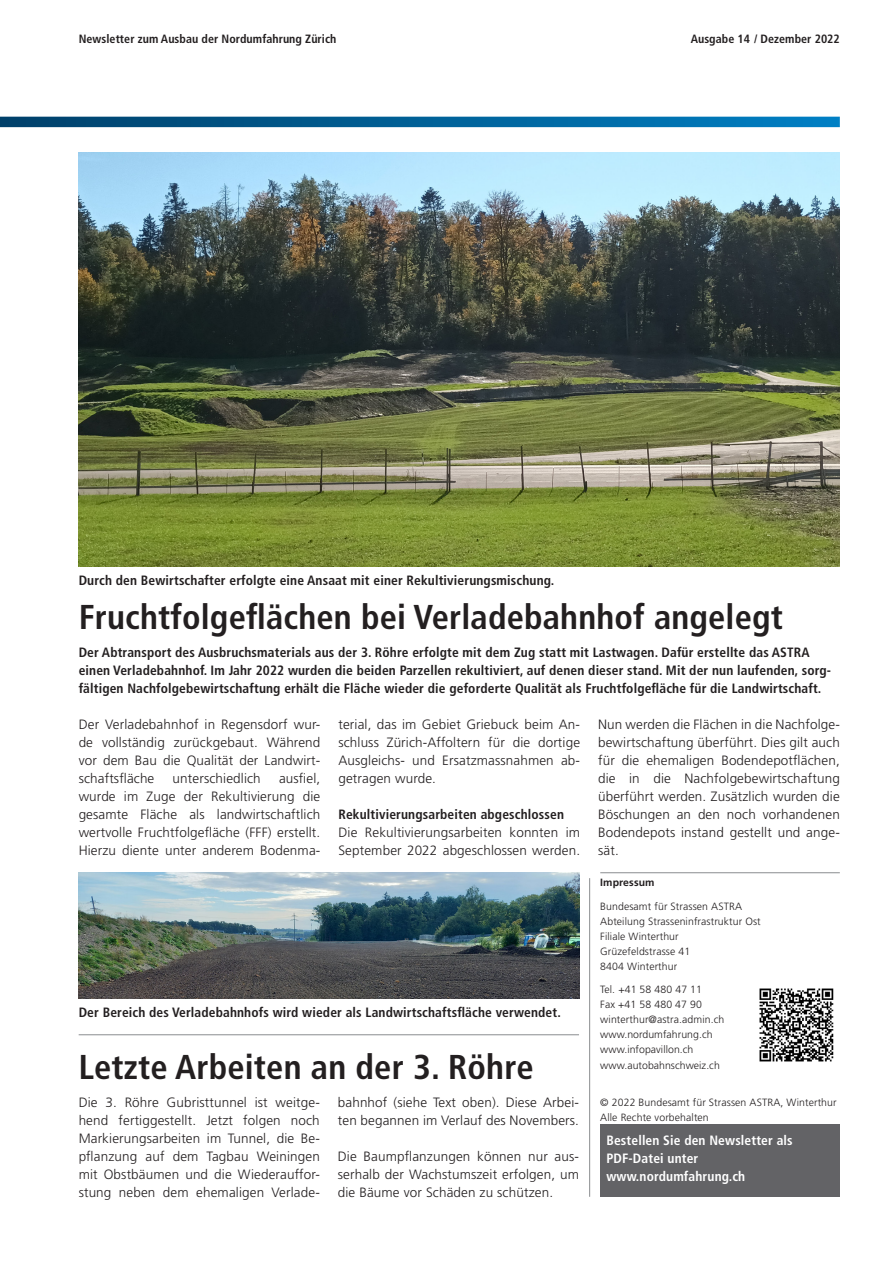
<style>
.page{position:relative;width:893px;height:1263px;background:#fff}
.page>*{position:absolute;margin:0;border:0;box-sizing:border-box;transform-origin:0 0}
.Artikeltitel{font:700 condensed 34.5px "Frutiger LT Std";letter-spacing:.005em;color:#231f20}
.Lauftext_Astra{font:300 13.5px/18px "Frutiger LT Std";letter-spacing:.01em;color:#231f20;text-align:justify}
.Untertitel_Astra{font:700 condensed 13.5px/18px "Frutiger LT Std";letter-spacing:.01em;color:#231f20}
.Lauftext_Astra-2{font:700 condensed 13.5px "Frutiger LT Std";letter-spacing:.01em;color:#231f20}
.Lauftext_Astra-3{font:700 condensed 13.5px/18px "Frutiger LT Std";letter-spacing:.01em;color:#fff}
.t1{font:700 condensed 12px "Frutiger LT Std";letter-spacing:.005em;color:#231f20}
.Lauftext_Astra-4{font:300 10.5px/15px "Frutiger LT Std";letter-spacing:.01em;color:#231f20}
.Lauftext_Astra-5{font:700 10.5px "Frutiger LT Std";letter-spacing:.01em;color:#231f20}
</style>
<div class="page">
<svg style="left:0;top:117px;width:840px;height:10px;background:#005f96"></svg>
<div style="left:600px;top:1124px;width:240px;height:73px;background:#636366"></div>
<img style="left:759px;top:988px;width:75px;height:74px">
<img style="left:79px;top:153px;width:761px;height:414px">
<img style="left:79px;top:873px;width:500px;height:126px">
<hr style="left:589px;top:878px;width:1px;height:319px;background:#8a8c8f">
<hr style="left:600px;top:872px;width:240px;height:1px;background:#8a8c8f">
<hr style="left:79px;top:1034px;width:500px;height:1px;background:#8a8c8f">
<p class="t1" style="left:79px;top:32px;width:259px">Newsletter zum Ausbau der Nordumfahrung Zürich</p>
<p class="t1" style="left:691px;top:32px;width:151px">Ausgabe 14 / Dezember 2022</p>
<p class="Lauftext_Astra-2" style="left:79px;top:572px;width:477px">Durch den Bewirtschafter erfolgte eine Ansaat mit einer Rekultivierungsmischung.</p>
<p class="Artikeltitel" style="left:79px;top:596px;width:706px">Fruchtfolgeflächen bei Verladebahnhof angelegt</p>
<p class="Untertitel_Astra" style="left:79px;top:643px;width:754px">Der Abtransport des Ausbruchsmaterials aus der 3. Röhre erfolgte mit dem Zug statt mit Lastwagen. Dafür erstellte das ASTRA einen Verladebahnhof. Im Jahr 2022 wurden die beiden Parzellen rekultiviert, auf denen dieser stand. Mit der nun laufenden, sorg&shy;fältigen Nachfolgebewirtschaftung erhält die Fläche wieder die geforderte Qualität als Fruchtfolgefläche für die Landwirtschaft.</p>
<p class="Lauftext_Astra" style="left:79px;top:715px;width:243px">Der Verladebahnhof in Regensdorf wur&shy;de vollständig zurückgebaut. Während vor dem Bau die Qualität der Landwirt&shy;schaftsfläche</p>
<p class="Lauftext_Astra" style="left:79px;top:769px;width:243px;text-indent:200px">ausfiel, wurde im Zuge der Rekultivierung die gesamte Fläche als landwirtschaftlich wertvolle Fruchtfolgefläche (FFF) erstellt.<br>Hierzu diente unter anderem Bodenma-</p>
<p class="Lauftext_Astra" style="left:173px;top:769px;width:90px">unterschiedlich</p>
<p class="Lauftext_Astra" style="left:338px;top:715px;width:243px">terial, das im Gebiet Griebuck beim An&shy;schluss Zürich-Affoltern für die dortige Ausgleichs- und Ersatzmassnahmen ab&shy;getragen wurde.</p>
<p class="Untertitel_Astra" style="left:338px;top:805px;width:227px">Rekultivierungsarbeiten abgeschlossen</p>
<p class="Lauftext_Astra" style="left:338px;top:823px;width:243px">Die Rekultivierungsarbeiten konnten im<br>September 2022 abgeschlossen werden.</p>
<p class="Lauftext_Astra-2" style="left:79px;top:1004px;width:484px">Der Bereich des Verladebahnhofs wird wieder als Landwirtschaftsfläche verwendet.</p>
<p class="Artikeltitel" style="left:79px;top:1046px;width:456px">Letzte Arbeiten an der 3. Röhre</p>
<p class="Lauftext_Astra" style="left:79px;top:1093px;width:243px">Die 3. Röhre Gubristtunnel ist weitge&shy;hend fertiggestellt. Jetzt folgen noch Markierungsarbeiten im Tunnel, die Be&shy;pflanzung auf dem Tagbau Weiningen mit Obstbäumen und die Wiederauffor&shy;stung neben dem ehemaligen Verlade-</p>
<p class="Lauftext_Astra" style="left:338px;top:1093px;width:243px">bahnhof (siehe Text oben). Diese Arbei&shy;ten begannen im Verlauf des Novembers.</p>
<p class="Lauftext_Astra" style="left:338px;top:1147px;width:243px">Die Baumpflanzungen können nur aus&shy;serhalb der Wachstumszeit erfolgen, um die Bäume vor Schäden zu schützen.</p>
<p class="Lauftext_Astra" style="left:598px;top:715px;width:243px">Nun werden die Flächen in die Nachfolge&shy;bewirtschaftung überführt. Dies gilt auch für die ehemaligen Bodendepotflächen, die in die Nachfolgebewirtschaftung überführt werden. Zusätzlich wurden die Böschungen an den noch vorhandenen Bodendepots instand gestellt und ange&shy;sät.</p>
<p class="Lauftext_Astra-5" style="left:600px;top:877px;width:56px">Impressum</p>
<p class="Lauftext_Astra-4" style="left:600px;top:899px;width:162px">Bundesamt für Strassen ASTRA<br>Abteilung Strasseninfrastruktur Ost<br>Filiale Winterthur<br>Grüzefeldstrasse 41<br>8404 Winterthur</p>
<p class="Lauftext_Astra-4" style="left:600px;top:982px;width:126px">Tel. +41 58 480 47 11<br>Fax +41 58 480 47 90 winterthur@astra.admin.ch www.nordumfahrung.ch www.infopavillon.ch www.autobahnschweiz.ch</p>
<p class="Lauftext_Astra-4" style="left:600px;top:1094px;width:238px">© 2022 Bundesamt für Strassen ASTRA, Winterthur<br>Alle Rechte vorbehalten</p>
<p class="Lauftext_Astra-3" style="left:606px;top:1132px;width:188px">Bestellen Sie den Newsletter als<br>PDF-Datei unter</p>
<p class="Lauftext_Astra-3" style="left:606px;top:1168px;width:140px">www.nordumfahrung.ch</p>
</div>
